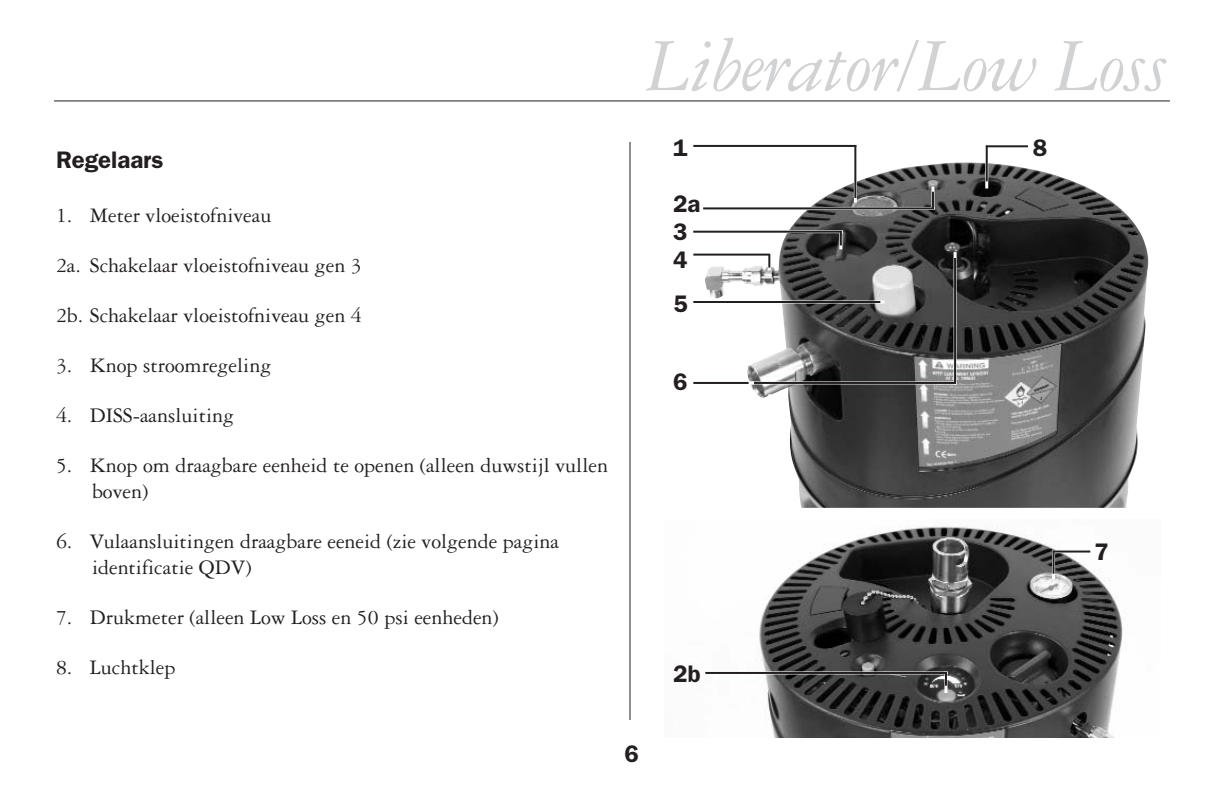
<style>
.page{position:relative;width:1224px;height:792px;background:#fff}
.page>*{position:absolute;margin:0;border:0;box-sizing:border-box;transform-origin:0 0}
.t1{font:italic 80px "Garamond Three";letter-spacing:-.01em;color:#d1d2d4}
.t2{font:600 24px/28px "Franklin Gothic";color:#231f20}
.t3{font:22px/26px "Garamond Three";color:#231f20}
</style>
<div class="page">
<hr style="left:630px;top:142px;width:1px;height:578px;background:#231f20">
<hr style="left:54px;top:100px;width:1116px;height:1px;background:#231f20">
<img style="left:705px;top:162px;width:444px;height:346px">
<img style="left:759px;top:526px;width:364px;height:212px">
<hr style="left:698px;top:230px;width:145px;height:3px;background:#fff">
<hr style="left:839px;top:230px;width:3px;height:19px;background:#fff">
<svg style="left:840px;top:233px;width:2px;height:12px"></svg>
<svg style="left:705px;top:300px;width:180px;height:4px"></svg>
<hr style="left:693px;top:301px;width:187px;height:2px;background:#231f20">
<hr style="left:693px;top:381px;width:263px;height:3px;background:#fff">
<hr style="left:954px;top:252px;width:3px;height:133px;background:#fff">
<hr style="left:954px;top:258px;width:2px;height:125px;background:#231f20">
<hr style="left:711px;top:253px;width:59px;height:3px;background:#fff">
<hr style="left:768px;top:255px;width:3px;height:16px;background:#fff">
<svg style="left:768px;top:256px;width:2px;height:12px"></svg>
<hr style="left:854px;top:134px;width:3px;height:68px;background:#fff">
<hr style="left:854px;top:145px;width:2px;height:53px;background:#231f20">
<hr style="left:693px;top:231px;width:149px;height:2px;background:#231f20">
<hr style="left:931px;top:187px;width:3px;height:23px;background:#fff">
<hr style="left:693px;top:145px;width:163px;height:2px;background:#231f20">
<hr style="left:985px;top:147px;width:3px;height:41px;background:#fff">
<hr style="left:986px;top:146px;width:2px;height:35px;background:#231f20">
<hr style="left:986px;top:145px;width:42px;height:2px;background:#231f20">
<hr style="left:1052px;top:550px;width:35px;height:3px;background:#fff">
<hr style="left:693px;top:254px;width:77px;height:2px;background:#231f20">
<hr style="left:693px;top:382px;width:263px;height:2px;background:#231f20">
<hr style="left:1052px;top:550px;width:3px;height:29px;background:#fff">
<hr style="left:1053px;top:550px;width:2px;height:24px;background:#231f20">
<hr style="left:944px;top:671px;width:3px;height:22px;background:#fff">
<hr style="left:703px;top:207px;width:232px;height:3px;background:#fff">
<hr style="left:703px;top:207px;width:231px;height:2px;background:#231f20">
<hr style="left:705px;top:671px;width:243px;height:3px;background:#fff">
<hr style="left:705px;top:672px;width:242px;height:2px;background:#231f20">
<svg style="left:932px;top:192px;width:2px;height:15px"></svg>
<hr style="left:1053px;top:551px;width:37px;height:2px;background:#231f20">
<svg style="left:945px;top:674px;width:2px;height:12px"></svg>
<svg style="left:749px;top:381px;width:5px;height:3px"></svg>
<p class="t2" style="left:56px;top:148px;width:109px">Regelaars</p>
<p class="t3" style="left:56px;top:204px;width:217px">1. Meter vloeistofniveau</p>
<p class="t3" style="left:56px;top:254px;width:307px">2a. Schakelaar vloeistofniveau gen 3</p>
<p class="t3" style="left:56px;top:304px;width:307px">2b. Schakelaar vloeistofniveau gen 4</p>
<p class="t3" style="left:56px;top:354px;width:217px">3. Knop stroomregeling</p>
<p class="t3" style="left:56px;top:404px;width:180px">4. DISS-aansluiting</p>
<p class="t3" style="left:92px;top:454px;width:518px;text-indent:-36px">5. Knop om draagbare eenheid te openen (alleen duwstijl vullen boven)</p>
<p class="t3" style="left:92px;top:530px;width:469px;text-indent:-36px">6. Vulaansluitingen draagbare eeneid (zie volgende pagina identificatie QDV)</p>
<p class="t3" style="left:56px;top:606px;width:444px">7. Drukmeter (alleen Low Loss en 50 psi eenheden)</p>
<p class="t3" style="left:56px;top:656px;width:121px">8. Luchtklep</p>
<h1 class="t1" style="left:646px;top:38px;width:523px">Liberator/Low Loss</h1>
<p class="t2" style="left:673px;top:135px;width:16px">1</p>
<p class="t2" style="left:673px;top:191px;width:29px">2a<br>3<br>4</p>
<p class="t2" style="left:673px;top:291px;width:16px">5</p>
<p class="t2" style="left:673px;top:369px;width:16px">6</p>
<p class="t2" style="left:673px;top:661px;width:29px">2b</p>
<p class="t2" style="left:1033px;top:135px;width:16px">8</p>
<p class="t2" style="left:1094px;top:539px;width:16px">7</p>
<p class="t2" style="left:624px;top:742px;width:16px">6</p>
</div>
